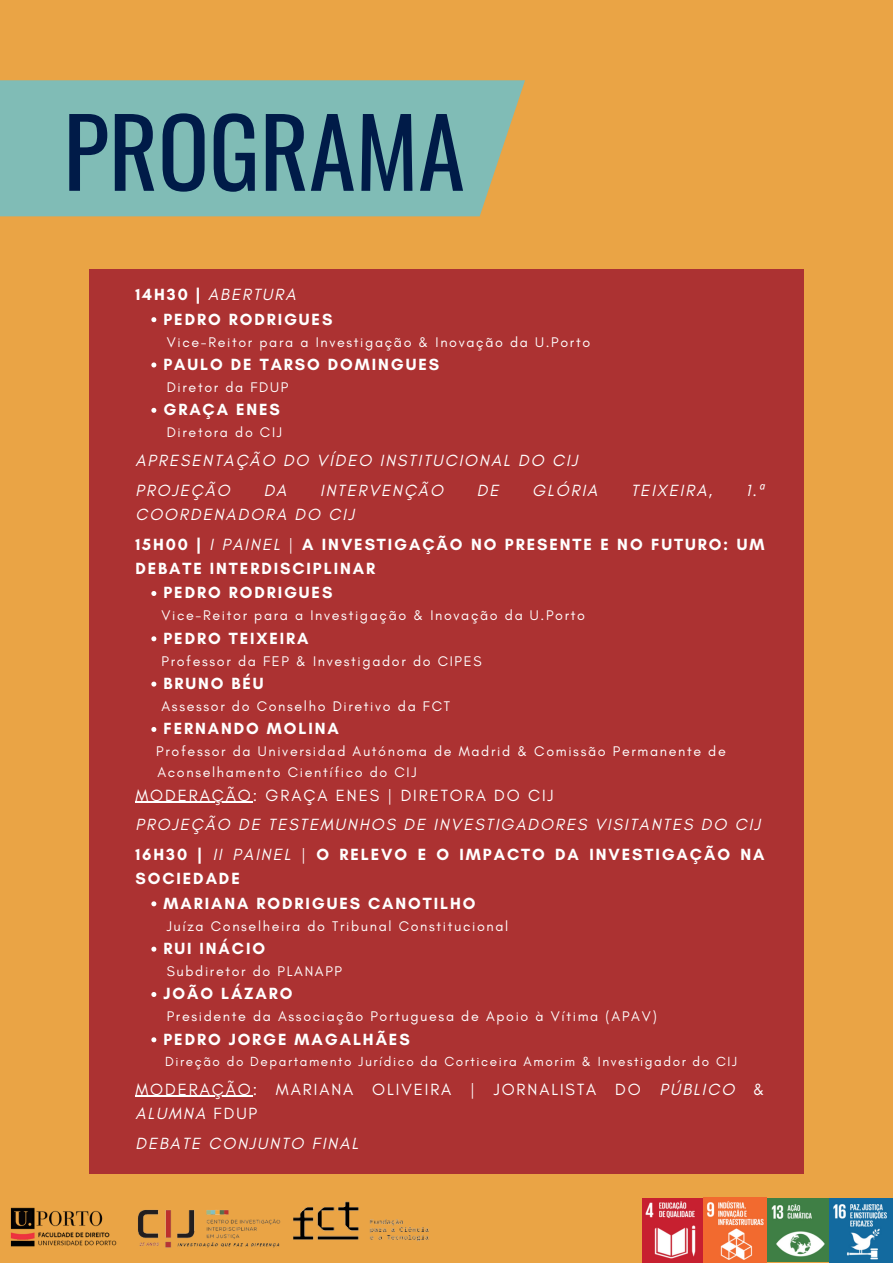
<style>
.page{position:relative;width:893px;height:1263px;background:#eaa445}
.page>*{position:absolute;margin:0;border:0;box-sizing:border-box;transform-origin:0 0}
.t1{font:94.8px "Oswald";color:#001b48}
.t2{font:700 16.5px/24.4px "Glacial Indifference";letter-spacing:.115em;color:#fff}
.t3{font:italic 16.5px/29.7px "Glacial Indifference";letter-spacing:.115em;color:#fff}
.t4{font:16.5px/24.4px "Glacial Indifference";letter-spacing:.115em;color:#fff}
.t5{font:14.25px/20.9px "Glacial Indifference";letter-spacing:.115em;color:#fff}
.t6{font:13.5px "Glacial Indifference";letter-spacing:.115em;color:#fff}
.s1{font-weight:400;font-style:italic}
.s2{font-family:"Noto Sans"}
.s3{font-weight:400}
.s4{font-weight:700;font-style:normal}
.s5{font-style:normal}
.s6{font-style:italic}
</style>
<div class="page">
<img style="left:642px;top:1197px;width:251px;height:66px">
<div style="left:0;top:80px;width:525px;height:136px;background:#80bcb6"></div>
<div style="left:89px;top:269px;width:715px;height:905px;background:#ac3232"></div>
<svg style="left:151px;top:317px;width:5px;height:5px"></svg>
<svg style="left:151px;top:362px;width:5px;height:5px"></svg>
<svg style="left:151px;top:408px;width:5px;height:5px"></svg>
<svg style="left:151px;top:591px;width:5px;height:5px"></svg>
<svg style="left:151px;top:636px;width:5px;height:5px"></svg>
<svg style="left:151px;top:682px;width:5px;height:5px"></svg>
<svg style="left:151px;top:727px;width:5px;height:5px"></svg>
<hr style="left:135px;top:802px;width:118px;height:1px;background:#fff">
<svg style="left:151px;top:901px;width:5px;height:5px"></svg>
<svg style="left:151px;top:947px;width:5px;height:5px"></svg>
<svg style="left:151px;top:992px;width:5px;height:5px"></svg>
<svg style="left:151px;top:1037px;width:5px;height:5px"></svg>
<hr style="left:135px;top:1095px;width:118px;height:2px;background:#fff">
<img style="left:10px;top:1207px;width:107px;height:40px">
<img style="left:138px;top:1210px;width:142px;height:38px">
<img style="left:293px;top:1201px;width:136px;height:41px">
<p class="t1" style="left:63px;top:78px;width:403px">PROGRAMA</p>
<p class="t2" style="left:163px;top:282px;width:170px;text-indent:-28px">14H30 | <span class="s1">ABERTURA<br></span>PEDRO RODRIGUES</p>
<p class="t5" style="left:167px;top:331px;width:425px">Vice-Reitor para a Investigação &amp; Inovação da U.Porto</p>
<p class="t2" style="left:163px;top:352px;width:277px">PAULO DE TARSO DOMINGUES</p>
<p class="t5" style="left:167px;top:376px;width:123px">Diretor da FDUP</p>
<p class="t2" style="left:163px;top:397px;width:118px">GRAÇA ENES</p>
<p class="t5" style="left:167px;top:422px;width:117px">Diretora do CIJ</p>
<p class="t3" style="left:135px;top:445px;width:444px">APRESENTAÇÃO DO VÍDEO INSTITUCIONAL DO CIJ<br>PROJEÇÃO</p>
<p class="t3" style="left:264px;top:475px;width:24px">DA</p>
<p class="t3" style="left:320px;top:475px;width:124px">INTERVENÇÃO</p>
<p class="t3" style="left:477px;top:475px;width:23px">DE</p>
<p class="t3" style="left:532px;top:475px;width:67px">GLÓRIA</p>
<p class="t3" style="left:631px;top:475px;width:83px">TEIXEIRA,</p>
<p class="t3" style="left:746px;top:475px;width:20px">1.<span class="s2">ª</span></p>
<p class="t2" style="left:135px;top:499px;width:630px;line-height:29.7px"><span class="s1">COORDENADORA DO CIJ<br></span>15H00 | <span class="s1">I PAINEL</span> <span class="s3">|</span> A INVESTIGAÇÃO NO PRESENTE E NO FUTURO: UM</p>
<p class="t2" style="left:163px;top:556px;width:213px;text-indent:-28px">DEBATE INTERDISCIPLINAR<br>PEDRO RODRIGUES</p>
<p class="t5" style="left:161px;top:605px;width:425px">Vice-Reitor para a Investigação &amp; Inovação da U.Porto</p>
<p class="t2" style="left:163px;top:626px;width:146px">PEDRO TEIXEIRA</p>
<p class="t5" style="left:161px;top:650px;width:321px">Professor da FEP &amp; Investigador do CIPES</p>
<p class="t2" style="left:163px;top:671px;width:102px">BRUNO BÉU</p>
<p class="t5" style="left:161px;top:695px;width:290px">Assessor do Conselho Diretivo da FCT</p>
<p class="t2" style="left:163px;top:716px;width:177px">FERNANDO MOLINA</p>
<p class="t5" style="left:156px;top:741px;width:571px">Professor da Universidad Autónoma de Madrid &amp; Comissão Permanente de<br>Aconselhamento Científico do CIJ</p>
<p class="t4" style="left:135px;top:783px;width:420px">MODERAÇÃO: GRAÇA ENES | DIRETORA DO CIJ</p>
<p class="t3" style="left:135px;top:810px;width:630px">PROJEÇÃO DE TESTEMUNHOS DE INVESTIGADORES VISITANTES DO CIJ<br><span class="s4">16H30 |</span> II PAINEL <span class="s5">|</span> <span class="s4">O RELEVO E O IMPACTO DA INVESTIGAÇÃO NA</span></p>
<p class="t2" style="left:163px;top:866px;width:314px;text-indent:-28px">SOCIEDADE<br>MARIANA RODRIGUES CANOTILHO</p>
<p class="t5" style="left:167px;top:915px;width:343px">Juíza Conselheira do Tribunal Constitucional</p>
<p class="t2" style="left:163px;top:936px;width:103px">RUI INÁCIO</p>
<p class="t5" style="left:167px;top:960px;width:177px">Subdiretor do PLANAPP</p>
<p class="t2" style="left:163px;top:981px;width:131px">JOÃO LÁZARO</p>
<p class="t5" style="left:167px;top:1006px;width:491px">Presidente da Associação Portuguesa de Apoio à Vítima (APAV)</p>
<p class="t2" style="left:163px;top:1027px;width:248px">PEDRO JORGE MAGALHÃES</p>
<p class="t6" style="left:165px;top:1053px;width:573px">Direção do Departamento Jurídico da Corticeira Amorim &amp; Investigador do CIJ</p>
<p class="t4" style="left:135px;top:1076px;width:630px">MODERAÇÃO: MARIANA OLIVEIRA | JORNALISTA DO <span class="s6">PÚBLICO</span> &amp;<br><span class="s6">ALUMNA</span> FDUP</p>
<p class="t3" style="left:135px;top:1128px;width:224px">DEBATE CONJUNTO FINAL</p>
</div>
